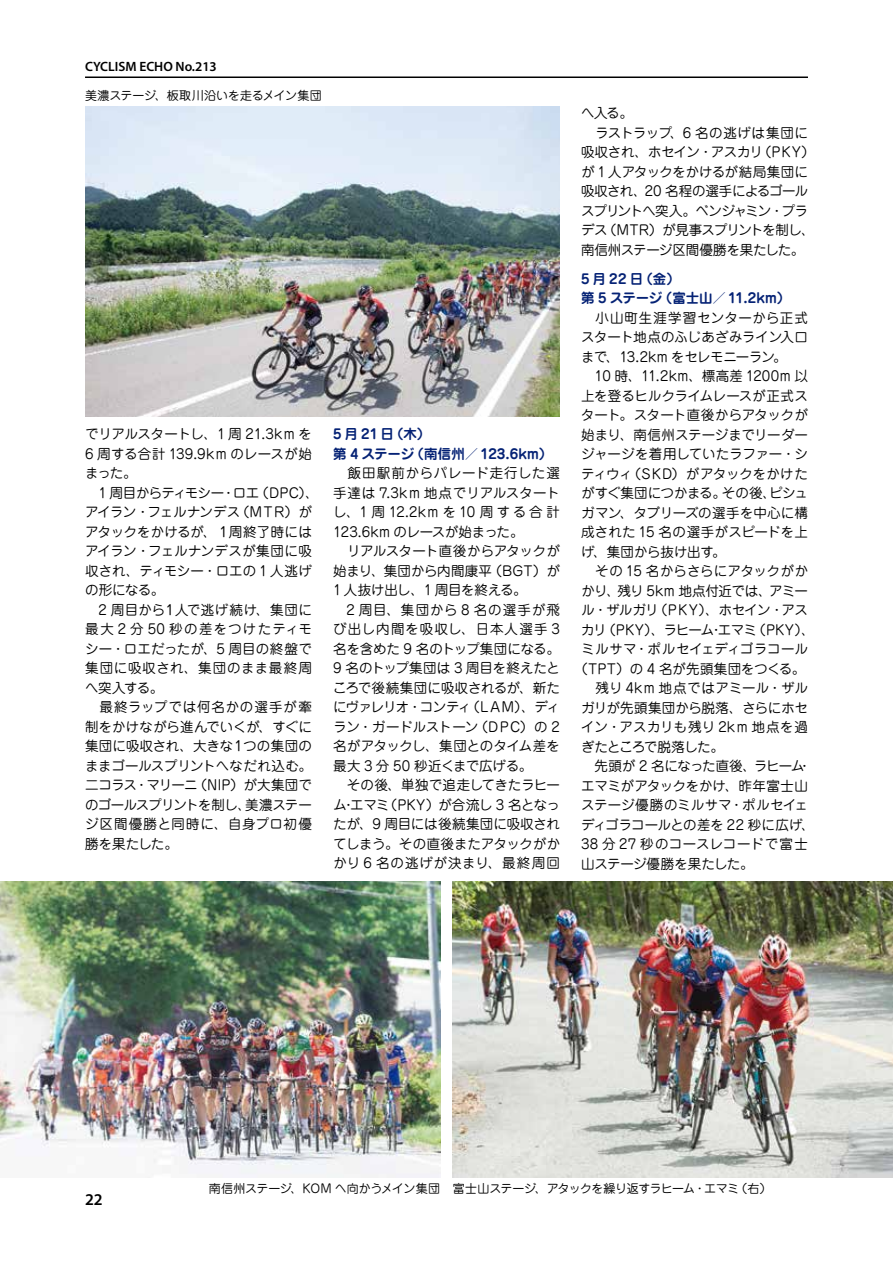
<style>
.page{position:relative;width:893px;height:1263px;background:#fff}
.page>*{position:absolute;margin:0;border:0;box-sizing:border-box;transform-origin:0 0}
.t1{font:600 16.5px "Myriad Pro";color:#000}
.t2{font:13.5px/19.5px "Jun 201 Pro";letter-spacing:-.005em;color:#000}
.t3{font:13.5px/19.5px "Jun 201 Pro";letter-spacing:-.035em;color:#000}
.t4{font:700 13.5px/19.5px "Jun 501 Pro";letter-spacing:-.005em;color:#052275}
.t5{font:13.5px "Jun 201 Pro";letter-spacing:-.04em;color:#000}
.t6{font:13.5px "Jun 201 Pro";letter-spacing:.015em;color:#000}
.t7{font:13.5px "Jun 201 Pro";letter-spacing:-.05em;color:#000}
.t8{font:13.5px "Jun 201 Pro";letter-spacing:-.03em;color:#000}
.t9{font:600 13.5px "Myriad Pro";color:#000}
.t10{font:13.5px "Jun 201 Pro";letter-spacing:.03em;color:#000}
.t11{font:13.5px "Jun 201 Pro";letter-spacing:.025em;color:#000}
.t12{font:13.5px "Jun 201 Pro";letter-spacing:.05em;color:#000}
.t13{font:13.5px "Jun 201 Pro";letter-spacing:-.055em;color:#000}
.t14{font:12px "Jun 201 Pro";letter-spacing:-.02em;color:#000}
</style>
<div class="page">
<hr style="left:85px;top:77px;width:723px;height:1px;background:#000">
<img style="left:85px;top:106px;width:475px;height:311px">
<img style="left:453px;top:881px;width:440px;height:297px">
<img style="left:0;top:881px;width:440px;height:297px">
<p class="t9" style="left:85px;top:58px;width:133px">CYCLISM ECHO No.213</p>
<p class="t14" style="left:85px;top:86px;width:238px">美濃ステージ、板取川沿いを走るメイン集団</p>
<p class="t2" style="left:85px;top:423px;width:235px">でリアルスタートし、1 周 21.3km を<br>6 周する合計 139.9km のレースが始まった。<br>　1 周目からティモシー・ロエ（DPC）、アイラン・フェルナンデス（MTR）がアタックをかけるが、１周終了時にはアイラン・フェルナンデスが集団に吸収され、ティモシー・ロエの 1 人逃げの形になる。<br>　2 周目から１人で逃げ続け、集団に最大 2 分 50 秒の差をつけたティモシー・ロエだったが、5 周目の終盤で集団に吸収され、集団のまま最終周へ突入する。<br>　最終ラップでは何名かの選手が牽制をかけながら進んでいくが、すぐに集団に吸収され、大きな１つの集団のままゴールスプリントへなだれ込む。二コラス・マリーニ（NIP）が大集団でのゴールスプリントを制し、美濃ステージ区間優勝と同時に、自身プロ初優勝を果たした。</p>
<p class="t4" style="left:333px;top:423px;width:221px">5 月 21 日（木）<br>第 4 ステージ（南信州／ 123.6km）</p>
<p class="t2" style="left:333px;top:462px;width:228px">　飯田駅前からパレード走行した選手達は 7.3km 地点でリアルスタートし、1周12.2km を10 周する合計<br>123.6km のレースが始まった。<br>　リアルスタート直後からアタックが始まり、集団から内間康平（BGT）が<br>1 人抜け出し、1 周目を終える。<br>　2 周目、集団から 8 名の選手が飛び出し内間を吸収し、日本人選手 3名を含めた 9 名のトップ集団になる。<br>9 名のトップ集団は 3 周目を終えたところで後続集団に吸収されるが、新たにヴァレリオ・コンティ（LAM）、ディラン・ガードルストーン（DPC）の 2名がアタックし、集団とのタイム差を最大 3 分 50 秒近くまで広げる。<br>　その後、単独で追走してきたラヒーム・エマミ（PKY）が合流し 3 名となったが、9 周目には後続集団に吸収されてしまう。その直後またアタックがかかり 6 名の逃げが決まり、最終周回</p>
<p class="t3" style="left:581px;top:102px;width:235px">へ入る。<br>　ラストラップ、6 名の逃げは集団に吸収され、ホセイン・アスカリ（PKY）が 1 人アタックをかけるが結局集団に吸収され、20 名程の選手によるゴールスプリントへ突入。ベンジャミン・プラデス（MTR）が見事スプリントを制し、南信州ステージ区間優勝を果たした。</p>
<p class="t4" style="left:581px;top:268px;width:211px">5 月 22 日（金）<br>第 5 ステージ（富士山／ 11.2km）</p>
<p class="t12" style="left:581px;top:307px;width:228px">　小山町生涯学習センターから正式</p>
<p class="t2" style="left:581px;top:326px;width:228px">スタート地点のふじあざみライン入口</p>
<p class="t5" style="left:581px;top:346px;width:207px">まで、13.2km をセレモニーラン。</p>
<p class="t2" style="left:581px;top:365px;width:228px">　10 時、11.2km、標高差 1200m 以</p>
<p class="t2" style="left:581px;top:384px;width:228px">上を登るヒルクライムレースが正式ス</p>
<p class="t2" style="left:581px;top:404px;width:228px">タート。スタート直後からアタックが</p>
<p class="t2" style="left:581px;top:423px;width:228px">始まり、南信州ステージまでリーダー</p>
<p class="t2" style="left:581px;top:443px;width:228px">ジャージを着用していたラファー・シ</p>
<p class="t2" style="left:581px;top:462px;width:228px">ティウィ（SKD）がアタックをかけた</p>
<p class="t2" style="left:581px;top:482px;width:228px">がすぐ集団につかまる。その後、ピシュ</p>
<p class="t2" style="left:581px;top:501px;width:228px">ガマン、タブリーズの選手を中心に構</p>
<p class="t6" style="left:581px;top:521px;width:228px">成された 15 名の選手がスピードを上</p>
<p class="t2" style="left:581px;top:540px;width:146px">げ、集団から抜け出す。</p>
<p class="t2" style="left:581px;top:560px;width:228px">　その 15 名からさらにアタックがか</p>
<p class="t8" style="left:581px;top:580px;width:228px">かり、残り 5km 地点付近では、アミー</p>
<p class="t5" style="left:581px;top:599px;width:228px">ル・ザルガリ（PKY）、ホセイン・アス</p>
<p class="t7" style="left:581px;top:619px;width:235px">カリ（PKY）、ラヒーム・エマミ（PKY）、</p>
<p class="t2" style="left:581px;top:638px;width:228px">ミルサマ・ポルセイェディゴラコール</p>
<p class="t2" style="left:574px;top:657px;width:233px">（TPT）の 4 名が先頭集団をつくる。</p>
<p class="t6" style="left:581px;top:677px;width:228px">　残り 4km 地点ではアミール・ザル</p>
<p class="t2" style="left:581px;top:696px;width:228px">ガリが先頭集団から脱落、さらにホセ</p>
<p class="t10" style="left:581px;top:716px;width:228px">イン・アスカリも残り 2km 地点を過</p>
<p class="t13" style="left:581px;top:736px;width:144px">ぎたところで脱落した。</p>
<p class="t3" style="left:581px;top:755px;width:232px">　先頭が 2 名になった直後、ラヒーム・</p>
<p class="t2" style="left:581px;top:774px;width:228px">エマミがアタックをかけ、昨年富士山</p>
<p class="t2" style="left:581px;top:794px;width:228px">ステージ優勝のミルサマ・ポルセイェ</p>
<p class="t2" style="left:581px;top:813px;width:235px">ディゴラコールとの差を 22 秒に広げ、</p>
<p class="t11" style="left:581px;top:833px;width:228px">38 分 27 秒のコースレコードで富士</p>
<p class="t2" style="left:581px;top:852px;width:174px">山ステージ優勝を果たした。</p>
<p class="t1" style="left:85px;top:1188px;width:19px">22</p>
<p class="t14" style="left:209px;top:1179px;width:564px">南信州ステージ、KOM ヘ向かうメイン集団 富士山ステージ、アタックを繰り返すラヒーム・エマミ（右）</p>
</div>
